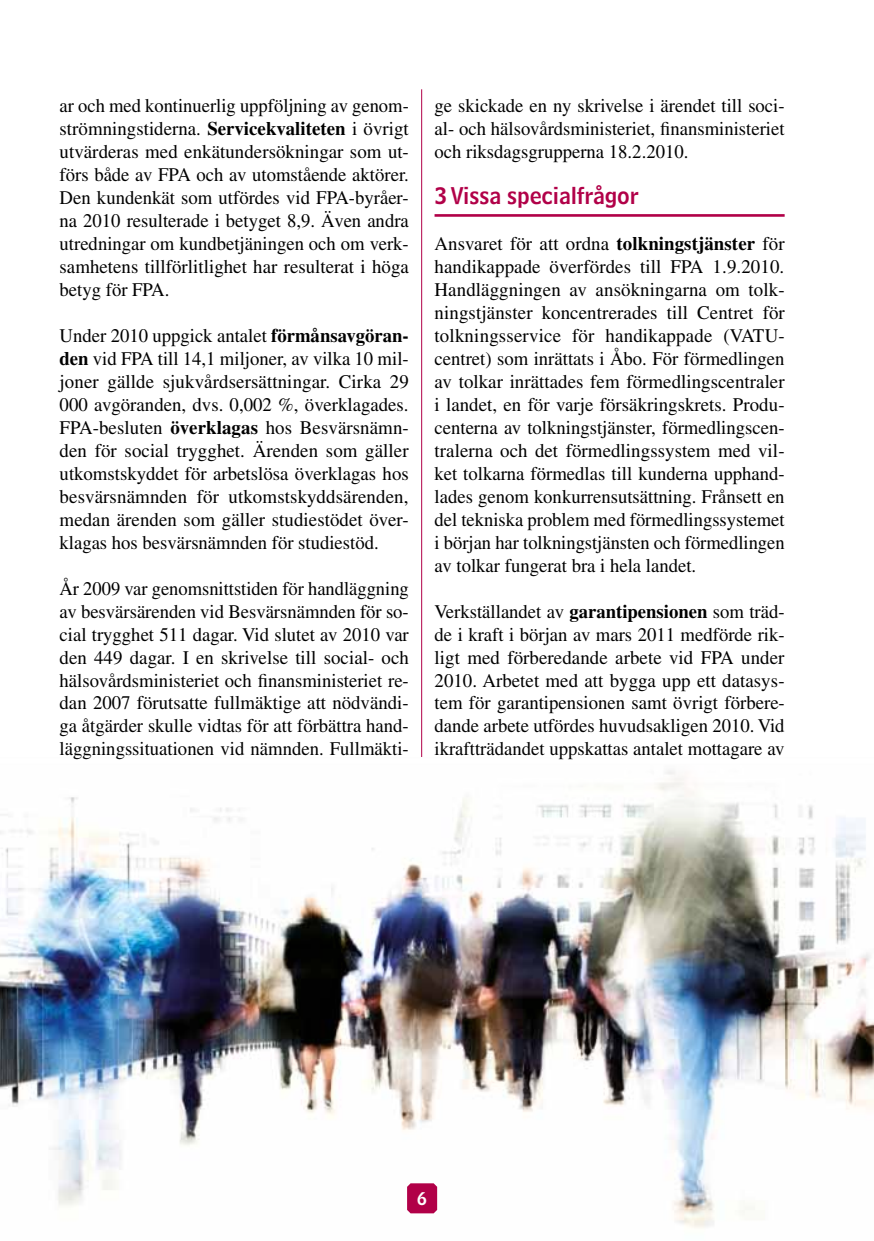
<style>
.page{position:relative;width:874px;height:1241px;background:#fff}
.page>*{position:absolute;margin:0;border:0;box-sizing:border-box;transform-origin:0 0}
.t1{font:22.75px "Bell Centennial Name And Number";letter-spacing:-.005em;color:#b10048}
.t2{font:19.25px/22.9px "Times";color:#000;text-align:justify}
.t3{font:19.25px/22.9px "Times";color:#000;text-align:justify;scale:.96 1}
.t4{font:17.5px "Bell Centennial Name And Number";color:#fff}
.s1{font-weight:700}
</style>
<div class="page">
<img style="left:0;top:756px;width:873px;height:472px">
<hr style="left:421px;top:89px;width:1px;height:667px;background:#b10048">
<svg style="left:407px;top:1183px;width:30px;height:30px"></svg>
<hr style="left:434px;top:214px;width:350px;height:3px;background:#b10048">
<p class="t3" style="left:60px;top:94px;width:365px">ar och med kontinuerlig uppföljning av genom&shy;strömningstiderna. <span class="s1">Servicekvaliteten</span> i övrigt utvärderas med enkätundersökningar som ut&shy;förs både av FPA och av utomstående aktörer.<br>Den kundenkät som utfördes vid FPA-byråer&shy;na 2010 resulterade i betyget 8,9. Även andra utredningar om kundbetjäningen och om verk&shy;samhetens tillförlitlighet har resulterat i höga betyg för FPA.</p>
<p class="t2" style="left:60px;top:324px;width:350px">Under 2010 uppgick antalet <span class="s1">förmånsavgöran&shy;den</span> vid FPA till 14,1 miljoner, av vilka 10 mil&shy;joner gällde sjukvårdsersättningar. Cirka 29<br>000 avgöranden, dvs. 0,002 %, överklagades.<br>FPA-besluten <span class="s1">överklagas</span> hos Besvärsnämn&shy;den för social trygghet. Ärenden som gäller utkomstskyddet för arbetslösa överklagas hos besvärsnämnden för utkomstskyddsärenden, medan ärenden som gäller studiestödet över&shy;klagas hos besvärsnämnden för studiestöd.</p>
<p class="t3" style="left:60px;top:576px;width:365px">År 2009 var genomsnittstiden för handläggning av besvärsärenden vid Besvärsnämnden för so&shy;cial trygghet 511 dagar. Vid slutet av 2010 var den 449 dagar. I en skrivelse till social- och hälsovårdsministeriet och finansministeriet re&shy;dan 2007 förutsatte fullmäktige att nödvändi&shy;ga åtgärder skulle vidtas för att förbättra hand&shy;läggningssituationen vid nämnden. Fullmäkti-</p>
<p class="t2" style="left:434px;top:94px;width:351px">ge skickade en ny skrivelse i ärendet till soci&shy;al- och hälsovårdsministeriet, finansministeriet och riksdagsgrupperna 18.2.2010.</p>
<p class="t1" style="left:434px;top:181px;width:205px">3 Vissa specialfrågor</p>
<p class="t2" style="left:434px;top:232px;width:352px">Ansvaret för att ordna <span class="s1">tolkningstjänster</span> för handikappade överfördes till FPA 1.9.2010.<br>Handläggningen av ansökningarna om tolk&shy;ningstjänster koncentrerades till Centret för tolkningsservice för handikappade (VATU&shy;centret) som inrättats i Åbo. För förmedlingen av tolkar inrättades fem förmedlingscentraler i landet, en för varje försäkringskrets. Produ&shy;centerna av tolkningstjänster, förmedlingscen&shy;tralerna och det förmedlingssystem med vil&shy;ket tolkarna förmedlas till kunderna upphand&shy;lades genom konkurrensutsättning. Frånsett en del tekniska problem med förmedlingssystemet i början har tolkningstjänsten och förmedlingen av tolkar fungerat bra i hela landet.</p>
<p class="t2" style="left:434px;top:599px;width:351px">Verkställandet av <span class="s1">garantipensionen</span> som träd&shy;de i kraft i början av mars 2011 medförde rik&shy;ligt med förberedande arbete vid FPA under 2010. Arbetet med att bygga upp ett datasys&shy;tem för garantipensionen samt övrigt förbere&shy;dande arbete utfördes huvudsakligen 2010. Vid ikraftträdandet uppskattas antalet mottagare av</p>
<p class="t4" style="left:417px;top:1186px;width:11px">6</p>
</div>
